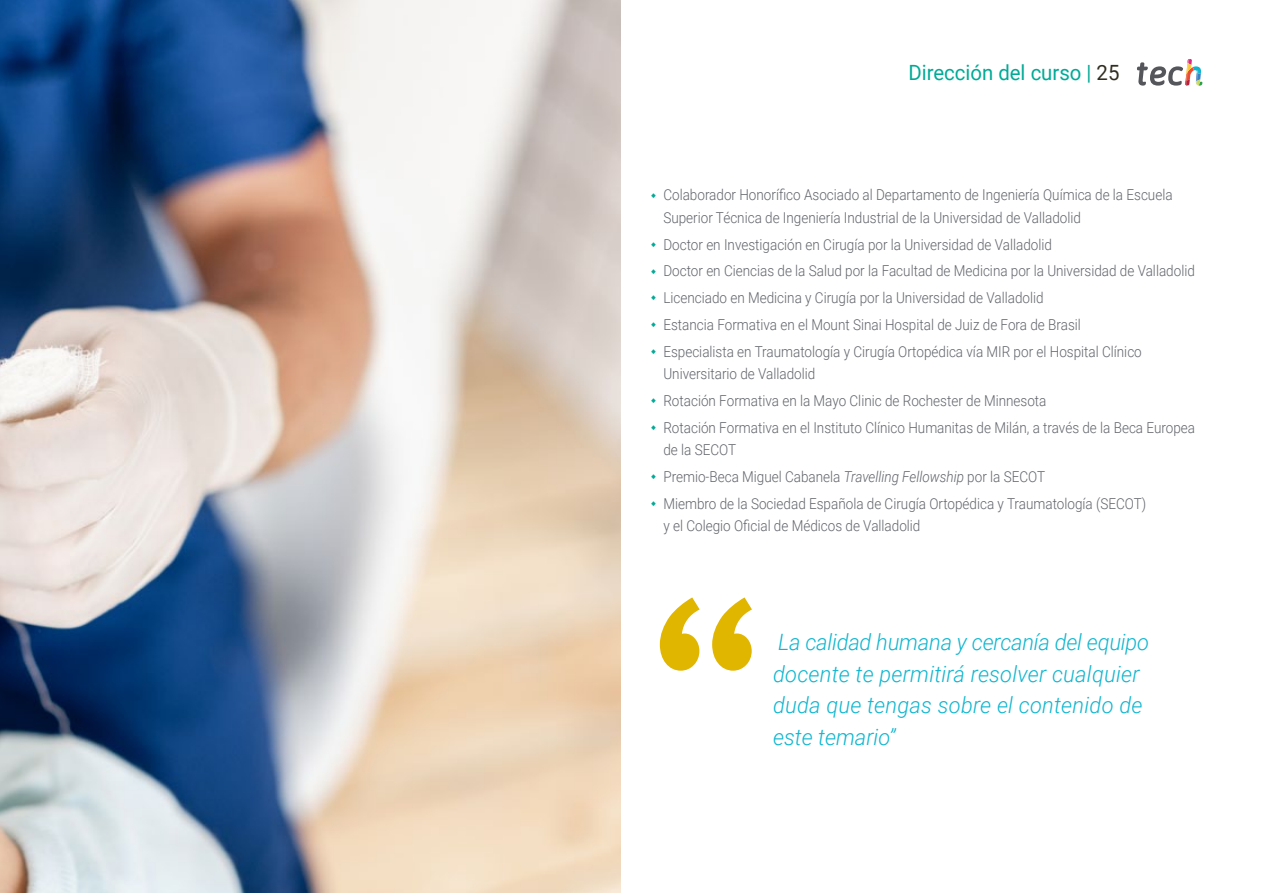
<style>
.page{position:relative;width:1263px;height:893px;background:#fff}
.page>*{position:absolute;margin:0;border:0;box-sizing:border-box;transform-origin:0 0}
.t1{font:italic 300 22.5px/31.5px "Roboto";letter-spacing:.01em;color:#0fb6cf}
.t2{font:21px "Roboto";color:#00aa97}
.t3{font:300 15px/26.7px "Roboto";color:#61646a;scale:.9 1}
.s1{color:#312e20}
.s2{font-style:italic}
</style>
<div class="page">
<svg style="left:1137px;top:59px;width:65px;height:27px"></svg>
<img style="left:0;top:0;width:621px;height:893px">
<svg style="left:660px;top:597px;width:92px;height:74px"></svg>
<h2 class="t2" style="left:908px;top:57px;width:213px">Dirección del curso | <span class="s1">25</span></h2>
<p class="t3" style="left:663px;top:183px;width:567px;line-height:22.5px">Colaborador Honorífico Asociado al Departamento de Ingeniería Química de la Escuela<br>Superior Técnica de Ingeniería Industrial de la Universidad de Valladolid</p>
<p class="t3" style="left:663px;top:230px;width:592px">Doctor en Investigación en Cirugía por la Universidad de Valladolid<br>Doctor en Ciencias de la Salud por la Facultad de Medicina por la Universidad de Valladolid Licenciado en Medicina y Cirugía por la Universidad de Valladolid<br>Estancia Formativa en el Mount Sinai Hospital de Juiz de Fora de Brasil<br>Especialista en Traumatología y Cirugía Ortopédica vía MIR por el Hospital Clínico</p>
<p class="t3" style="left:663px;top:360px;width:592px">Universitario de Valladolid<br>Rotación Formativa en la Mayo Clinic de Rochester de Minnesota<br>Rotación Formativa en el Instituto Clínico Humanitas de Milán, a través de la Beca Europea</p>
<p class="t3" style="left:663px;top:436px;width:538px">de la SECOT<br>Premio-Beca Miguel Cabanela <span class="s2">Travelling Fellowship</span> por la SECOT<br>Miembro de la Sociedad Española de Cirugía Ortopédica y Traumatología (SECOT)</p>
<p class="t3" style="left:663px;top:512px;width:287px">y el Colegio Oficial de Médicos de Valladolid</p>
<h1 class="t1" style="left:773px;top:626px;width:378px">La calidad humana y cercanía del equipo docente te permitirá resolver cualquier duda que tengas sobre el contenido de este temario”</h1>
</div>
